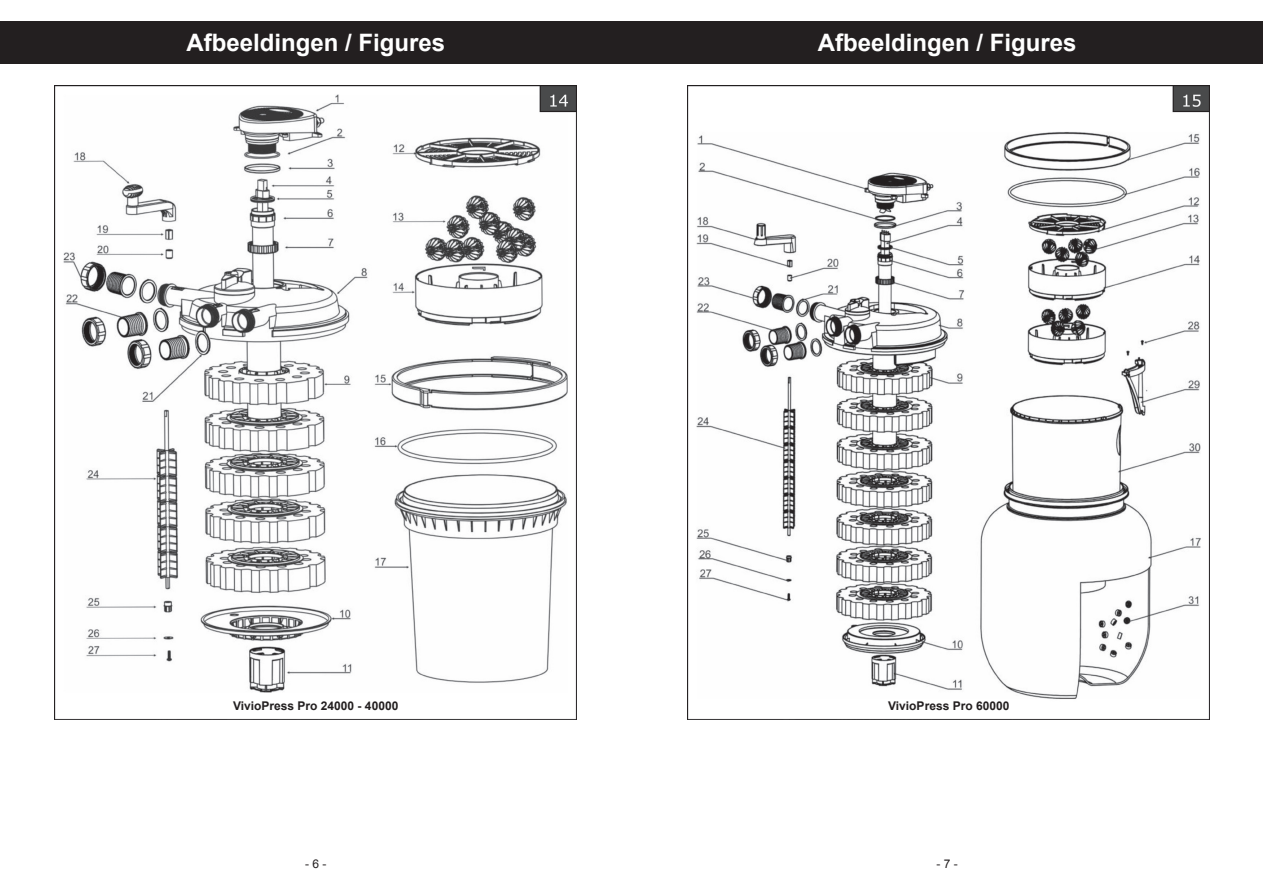
<style>
.page{position:relative;width:1263px;height:893px;background:#fff}
.page>*{position:absolute;margin:0;border:0;box-sizing:border-box;transform-origin:0 0}
.t1{font:700 24px "Arial";color:#fff}
.t2{font:700 12px "Arial";color:#231f20}
.t3{font:12px "Arial";color:#231f20}
</style>
<div class="page">
<div style="left:631px;top:21px;width:632px;height:43px;background:#231f20"></div>
<div style="left:0;top:21px;width:631px;height:43px;background:#231f20"></div>
<img style="left:55px;top:85px;width:522px;height:634px">
<img style="left:688px;top:85px;width:522px;height:634px">
<h1 class="t1" style="left:186px;top:27px;width:260px">Afbeeldingen / Figures</h1>
<h1 class="t1" style="left:818px;top:27px;width:260px">Afbeeldingen / Figures</h1>
<p class="t2" style="left:233px;top:698px;width:167px">VivioPress Pro 24000 - 40000</p>
<p class="t2" style="left:888px;top:698px;width:123px">VivioPress Pro 60000</p>
<p class="t3" style="left:305px;top:856px;width:23px">- 6 -</p>
<p class="t3" style="left:936px;top:856px;width:23px">- 7 -</p>
</div>
